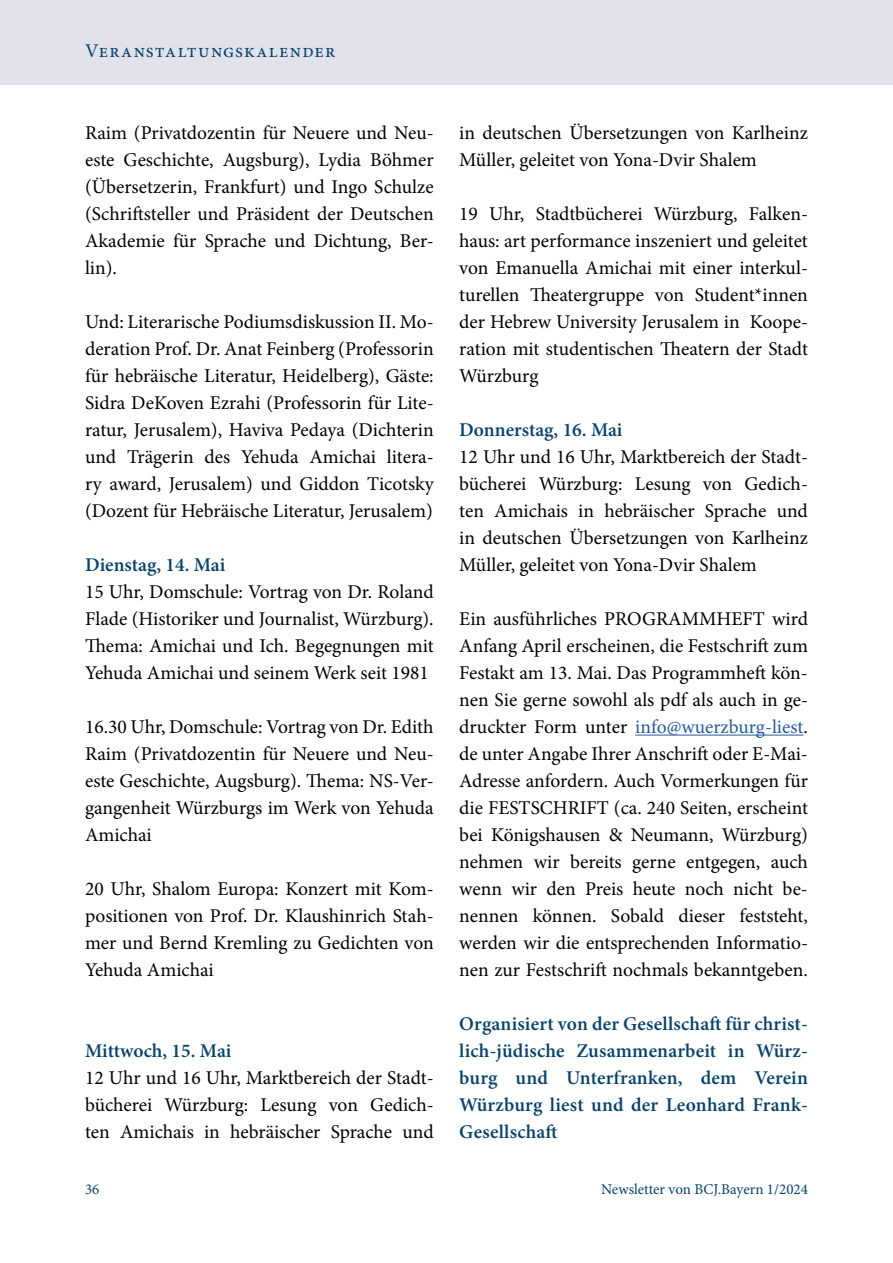
<style>
.page{position:relative;width:893px;height:1263px;background:#fff}
.page>*{position:absolute;margin:0;border:0;box-sizing:border-box;transform-origin:0 0}
.t1{font:19.5px/27px "Minion Pro";letter-spacing:-.005em;color:#000;text-align:justify}
.t2{font:600 19.5px/27px "Minion Pro";letter-spacing:.005em;color:#08426c;text-align:justify}
.t3{font:19.5px "Minion Pro";letter-spacing:.06em;color:#08426c}
.t4{font:15px "Minion Pro";color:#08426c}
.s1{color:#275b9b}
</style>
<div class="page">
<div style="left:0;top:0;width:893px;height:85px;background:#e1e2ea"></div>
<hr style="left:635px;top:735px;width:168px;height:1px;background:#275b9b">
<p class="t3" style="left:85px;top:38px;width:252px">Veranstaltungskalender</p>
<p class="t1" style="left:85px;top:119px;width:350px">Raim (Privatdozentin für Neuere und Neu&shy;este Geschichte, Augsburg), Lydia Böhmer (Übersetzerin, Frankfurt) und Ingo Schulze (Schriftsteller und Präsident der Deutschen Akademie für Sprache und Dichtung, Ber&shy;lin).</p>
<p class="t1" style="left:85px;top:308px;width:350px">Und: Literarische Podiumsdiskussion II. Mo&shy;deration Prof. Dr. Anat Feinberg (Professorin für hebräische Literatur, Heidelberg), Gäste:<br>Sidra DeKoven Ezrahi (Professorin für Lite&shy;ratur, Jerusalem), Haviva Pedaya (Dichterin und Trägerin des Yehuda Amichai litera&shy;ry award, Jerusalem) und Giddon Ticotsky (Dozent für Hebräische Literatur, Jerusalem)</p>
<p class="t2" style="left:85px;top:551px;width:142px">Dienstag, 14. Mai</p>
<p class="t1" style="left:85px;top:578px;width:350px">15 Uhr, Domschule: Vortrag von Dr. Roland Flade (Historiker und Journalist, Würzburg).<br>Thema: Amichai und Ich. Begegnungen mit Yehuda Amichai und seinem Werk seit 1981</p>
<p class="t1" style="left:85px;top:714px;width:350px">16.30 Uhr, Domschule: Vortrag von Dr. Edith Raim (Privatdozentin für Neuere und Neu&shy;este Geschichte, Augsburg). Thema: NS-Ver&shy;gangenheit Würzburgs im Werk von Yehuda Amichai</p>
<p class="t1" style="left:85px;top:876px;width:350px">20 Uhr, Shalom Europa: Konzert mit Kom&shy;positionen von Prof. Dr. Klaushinrich Stah&shy;mer und Bernd Kremling zu Gedichten von Yehuda Amichai</p>
<p class="t2" style="left:85px;top:1037px;width:148px">Mittwoch, 15. Mai</p>
<p class="t1" style="left:85px;top:1065px;width:350px">12 Uhr und 16 Uhr, Marktbereich der Stadt&shy;bücherei Würzburg: Lesung von Gedich&shy;ten Amichais in hebräischer Sprache und</p>
<p class="t1" style="left:459px;top:119px;width:350px">in deutschen Übersetzungen von Karlheinz<br>Müller, geleitet von Yona-Dvir Shalem</p>
<p class="t1" style="left:459px;top:200px;width:350px">19 Uhr, Stadtbücherei Würzburg, Falken&shy;haus: art performance inszeniert und geleitet von Emanuella Amichai mit einer interkul&shy;turellen Theatergruppe von Student*innen der Hebrew University Jerusalem in Koope&shy;ration mit studentischen Theatern der Stadt Würzburg</p>
<p class="t2" style="left:459px;top:416px;width:165px">Donnerstag, 16. Mai</p>
<p class="t1" style="left:459px;top:443px;width:350px">12 Uhr und 16 Uhr, Marktbereich der Stadt&shy;bücherei Würzburg: Lesung von Gedich&shy;ten Amichais in hebräischer Sprache und in deutschen Übersetzungen von Karlheinz Müller, geleitet von Yona-Dvir Shalem</p>
<p class="t1" style="left:459px;top:606px;width:350px">Ein ausführliches PROGRAMMHEFT wird Anfang April erscheinen, die Festschrift zum Festakt am 13. Mai. Das Programmheft kön&shy;nen Sie gerne sowohl als pdf als auch in ge&shy;druckter Form unter <span class="s1">info@wuerzburg-liest</span>. de unter Angabe Ihrer Anschrift oder E-Mai-Adresse anfordern. Auch Vormerkungen für die FESTSCHRIFT (ca. 240 Seiten, erscheint bei Königshausen &amp; Neumann, Würzburg) nehmen wir bereits gerne entgegen, auch wenn wir den Preis heute noch nicht be&shy;nennen können. Sobald dieser feststeht, werden wir die entsprechenden Informatio&shy;nen zur Festschrift nochmals bekanntgeben.</p>
<p class="t2" style="left:459px;top:1010px;width:350px">Organisiert von der Gesellschaft für christ&shy;lich-jüdische Zusammenarbeit in Würz&shy;burg und Unterfranken, dem Verein Würzburg liest und der Leonhard Frank-Gesellschaft</p>
<p class="t4" style="left:85px;top:1179px;width:16px">36</p>
<p class="t4" style="left:601px;top:1179px;width:208px">Newsletter von BCJ.Bayern 1/2024</p>
</div>
